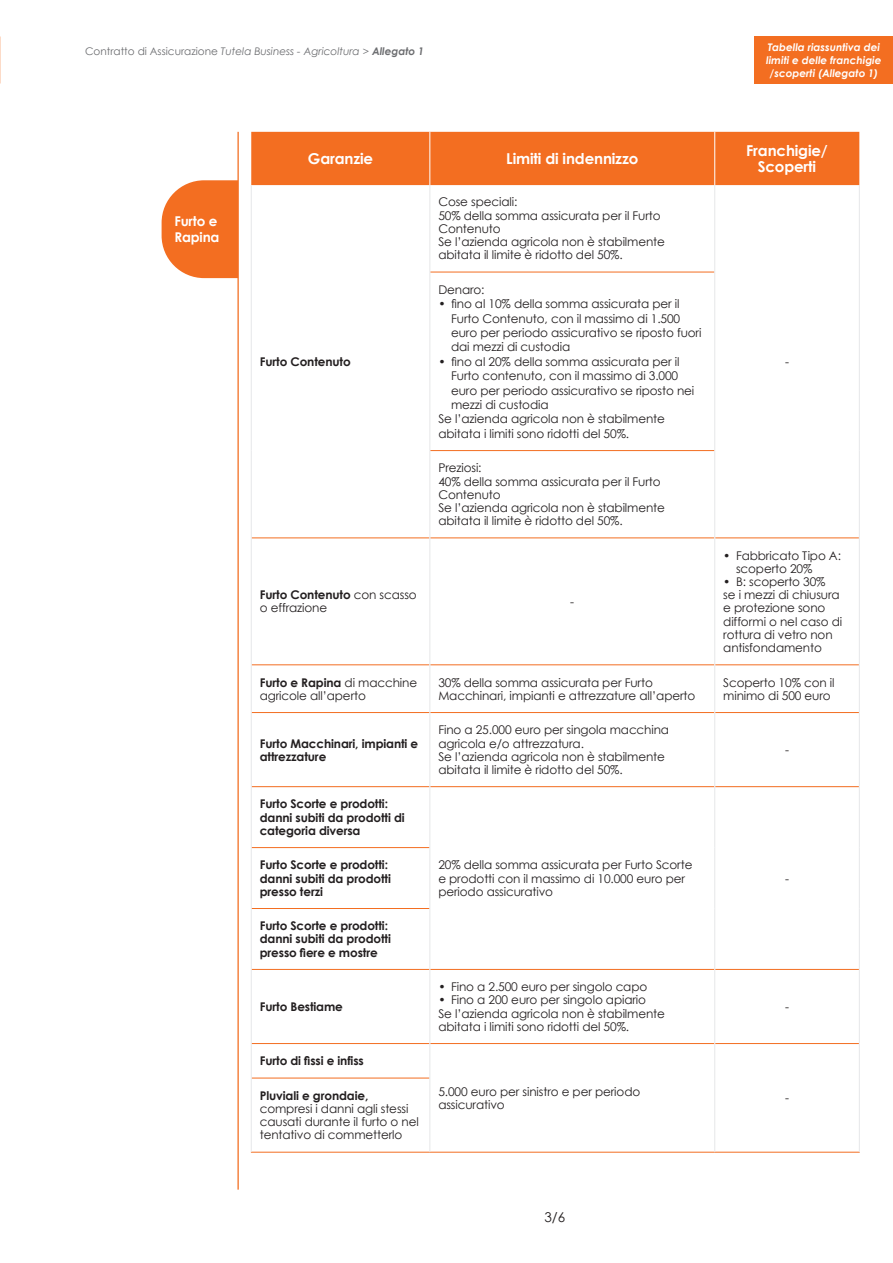
<style>
.page{position:relative;width:893px;height:1263px;background:#fff}
.page>*{position:absolute;margin:0;border:0;box-sizing:border-box;transform-origin:0 0}
.t1{font:700 15px/16.5px "Century Gothic";letter-spacing:-.01em;color:#fff;text-align:center}
.t2{font:700 13.5px/16.2px "Century Gothic";letter-spacing:-.01em;color:#fff}
.t3{font:13.5px "Century Gothic";color:#231f20}
.t4{font:12px/13.2px "Century Gothic";letter-spacing:-.01em;color:#231f20}
.t5{font:700 12px/13.2px "Century Gothic";letter-spacing:-.01em;color:#231f20}
.t6{font:italic 700 10.5px/12.6px "Century Gothic";color:#fff;text-align:center}
.t7{font:italic 10.5px "Century Gothic";color:#6c6d70}
.s1{font-style:normal}
.s2{font-weight:700}
.s3{font-style:inherit}
</style>
<div class="page">
<hr style="left:237px;top:132px;width:2px;height:1057px;background:#f36e21">
<div style="left:755px;top:36px;width:138px;height:48px;background:#f36e21"></div>
<svg style="left:162px;top:180px;width:76px;height:98px;background:#f47c37"></svg>
<div style="left:251px;top:132px;width:608px;height:53px;background:#f36e21"></div>
<hr style="left:430px;top:272px;width:284px;height:1px;background:#f36e21">
<hr style="left:430px;top:450px;width:284px;height:1px;background:#f36e21">
<hr style="left:252px;top:537px;width:177px;height:1px;background:#f36e21">
<hr style="left:430px;top:537px;width:284px;height:1px;background:#f36e21">
<hr style="left:715px;top:537px;width:144px;height:1px;background:#f36e21">
<hr style="left:252px;top:664px;width:177px;height:1px;background:#f36e21">
<hr style="left:430px;top:664px;width:284px;height:1px;background:#f36e21">
<hr style="left:715px;top:664px;width:144px;height:1px;background:#f36e21">
<hr style="left:252px;top:712px;width:177px;height:1px;background:#f36e21">
<hr style="left:430px;top:712px;width:284px;height:1px;background:#f36e21">
<hr style="left:715px;top:712px;width:144px;height:1px;background:#f36e21">
<hr style="left:252px;top:786px;width:177px;height:1px;background:#f36e21">
<hr style="left:430px;top:786px;width:284px;height:1px;background:#f36e21">
<hr style="left:715px;top:786px;width:144px;height:1px;background:#f36e21">
<hr style="left:252px;top:847px;width:177px;height:1px;background:#f36e21">
<hr style="left:252px;top:908px;width:177px;height:1px;background:#f36e21">
<hr style="left:252px;top:969px;width:177px;height:1px;background:#f36e21">
<hr style="left:430px;top:969px;width:284px;height:1px;background:#f36e21">
<hr style="left:715px;top:969px;width:144px;height:1px;background:#f36e21">
<hr style="left:252px;top:1043px;width:177px;height:1px;background:#f36e21">
<hr style="left:430px;top:1043px;width:284px;height:1px;background:#f36e21">
<hr style="left:715px;top:1043px;width:144px;height:1px;background:#f36e21">
<hr style="left:252px;top:1078px;width:177px;height:1px;background:#f36e21">
<hr style="left:251px;top:1152px;width:179px;height:1px;background:#f36e21">
<hr style="left:430px;top:1152px;width:285px;height:1px;background:#f36e21">
<hr style="left:715px;top:1152px;width:145px;height:1px;background:#f36e21">
<hr style="left:251px;top:185px;width:1px;height:87px;background:#e6e7e9">
<hr style="left:429px;top:185px;width:1px;height:87px;background:#e6e7e9">
<hr style="left:714px;top:185px;width:1px;height:87px;background:#e6e7e9">
<hr style="left:859px;top:185px;width:1px;height:87px;background:#e6e7e9">
<hr style="left:251px;top:272px;width:1px;height:179px;background:#e6e7e9">
<hr style="left:429px;top:272px;width:1px;height:179px;background:#e6e7e9">
<hr style="left:714px;top:272px;width:1px;height:179px;background:#e6e7e9">
<hr style="left:859px;top:272px;width:1px;height:179px;background:#e6e7e9">
<hr style="left:251px;top:451px;width:1px;height:87px;background:#e6e7e9">
<hr style="left:429px;top:451px;width:1px;height:87px;background:#e6e7e9">
<hr style="left:714px;top:451px;width:1px;height:87px;background:#e6e7e9">
<hr style="left:859px;top:451px;width:1px;height:87px;background:#e6e7e9">
<hr style="left:251px;top:538px;width:1px;height:127px;background:#e6e7e9">
<hr style="left:429px;top:538px;width:1px;height:127px;background:#e6e7e9">
<hr style="left:714px;top:538px;width:1px;height:127px;background:#e6e7e9">
<hr style="left:859px;top:538px;width:1px;height:127px;background:#e6e7e9">
<hr style="left:251px;top:665px;width:1px;height:47px;background:#e6e7e9">
<hr style="left:429px;top:665px;width:1px;height:47px;background:#e6e7e9">
<hr style="left:714px;top:665px;width:1px;height:47px;background:#e6e7e9">
<hr style="left:859px;top:665px;width:1px;height:47px;background:#e6e7e9">
<hr style="left:251px;top:712px;width:1px;height:75px;background:#e6e7e9">
<hr style="left:429px;top:712px;width:1px;height:75px;background:#e6e7e9">
<hr style="left:714px;top:712px;width:1px;height:75px;background:#e6e7e9">
<hr style="left:859px;top:712px;width:1px;height:75px;background:#e6e7e9">
<hr style="left:251px;top:787px;width:1px;height:60px;background:#e6e7e9">
<hr style="left:429px;top:787px;width:1px;height:60px;background:#e6e7e9">
<hr style="left:714px;top:787px;width:1px;height:60px;background:#e6e7e9">
<hr style="left:859px;top:787px;width:1px;height:60px;background:#e6e7e9">
<hr style="left:251px;top:847px;width:1px;height:61px;background:#e6e7e9">
<hr style="left:429px;top:847px;width:1px;height:61px;background:#e6e7e9">
<hr style="left:714px;top:847px;width:1px;height:61px;background:#e6e7e9">
<hr style="left:859px;top:847px;width:1px;height:61px;background:#e6e7e9">
<hr style="left:251px;top:908px;width:1px;height:61px;background:#e6e7e9">
<hr style="left:429px;top:908px;width:1px;height:61px;background:#e6e7e9">
<hr style="left:714px;top:908px;width:1px;height:61px;background:#e6e7e9">
<hr style="left:859px;top:908px;width:1px;height:61px;background:#e6e7e9">
<hr style="left:251px;top:969px;width:1px;height:74px;background:#e6e7e9">
<hr style="left:429px;top:969px;width:1px;height:74px;background:#e6e7e9">
<hr style="left:714px;top:969px;width:1px;height:74px;background:#e6e7e9">
<hr style="left:859px;top:969px;width:1px;height:74px;background:#e6e7e9">
<hr style="left:251px;top:1043px;width:1px;height:35px;background:#e6e7e9">
<hr style="left:429px;top:1043px;width:1px;height:35px;background:#e6e7e9">
<hr style="left:714px;top:1043px;width:1px;height:35px;background:#e6e7e9">
<hr style="left:859px;top:1043px;width:1px;height:35px;background:#e6e7e9">
<hr style="left:251px;top:1078px;width:1px;height:74px;background:#e6e7e9">
<hr style="left:429px;top:1078px;width:1px;height:74px;background:#e6e7e9">
<hr style="left:714px;top:1078px;width:1px;height:74px;background:#e6e7e9">
<hr style="left:859px;top:1078px;width:1px;height:74px;background:#e6e7e9">
<hr style="left:429px;top:132px;width:1px;height:53px;background:#fff">
<hr style="left:714px;top:132px;width:1px;height:53px;background:#fff">
<p class="t7" style="left:85px;top:44px;width:341px"><span class="s1">Contratto di Assicurazione</span> Tutela Business - Agricoltura &gt; <span class="s2">Allegato 1</span></p>
<p class="t6" style="left:766px;top:41px;width:117px">Tabella riassuntiva dei limiti e delle franchigie /scoperti (Allegato 1)</p>
<p class="t2" style="left:174px;top:213px;width:47px">Furto e<br>Rapina</p>
<p class="t1" style="left:308px;top:150px;width:67px">Garanzie</p>
<p class="t1" style="left:506px;top:150px;width:134px">Limiti di indennizzo</p>
<p class="t1" style="left:746px;top:141px;width:83px">Franchigie/<br>Scoperti</p>
<p class="t5" style="left:260px;top:354px;width:92px">Furto Contenuto</p>
<p class="t4" style="left:438px;top:195px;width:228px">Cose speciali:<br>50% della somma assicurata per il Furto<br>Contenuto<br>Se l’azienda agricola non è stabilmente abitata il limite è ridotto del 50%.</p>
<p class="t4" style="left:438px;top:283px;width:48px">Denaro:</p>
<p class="t4" style="left:451px;top:296px;width:252px;line-height:14.4px;text-indent:-13px">• fino al 10% della somma assicurata per il Furto Contenuto, con il massimo di 1.500 euro per periodo assicurativo se riposto fuori dai mezzi di custodia</p>
<p class="t4" style="left:438px;top:355px;width:243px">• fino al 20% della somma assicurata per il</p>
<p class="t4" style="left:451px;top:369px;width:229px">Furto contenuto, con il massimo di 3.000</p>
<p class="t4" style="left:451px;top:383px;width:245px">euro per periodo assicurativo se riposto nei</p>
<p class="t4" style="left:451px;top:398px;width:99px">mezzi di custodia</p>
<p class="t4" style="left:438px;top:412px;width:228px">Se l’azienda agricola non è stabilmente</p>
<p class="t4" style="left:438px;top:427px;width:192px">abitata i limiti sono ridotti del 50%.</p>
<p class="t4" style="left:438px;top:461px;width:228px">Preziosi:<br>40% della somma assicurata per il Furto<br>Contenuto<br>Se l’azienda agricola non è stabilmente abitata il limite è ridotto del 50%.</p>
<p class="t4" style="left:260px;top:588px;width:158px"><span class="s2">Furto Contenuto</span> con scasso o effrazione</p>
<p class="t4" style="left:570px;top:595px;width:5px">-</p>
<p class="t4" style="left:785px;top:355px;width:5px">-</p>
<p class="t4" style="left:736px;top:548px;width:107px;text-indent:-13px">• Fabbricato Tipo A: scoperto 20%</p>
<p class="t4" style="left:723px;top:575px;width:120px">• B: scoperto 30%<br>se i mezzi di chiusura e protezione sono difformi o nel caso di rottura di vetro non antisfondamento</p>
<p class="t4" style="left:260px;top:675px;width:159px"><span class="s2">Furto e Rapina</span> di macchine agricole all’aperto</p>
<p class="t4" style="left:438px;top:675px;width:258px">30% della somma assicurata per Furto<br>Macchinari, impianti e attrezzature all’aperto</p>
<p class="t4" style="left:723px;top:675px;width:113px">Scoperto 10% con il minimo di 500 euro</p>
<p class="t5" style="left:260px;top:736px;width:160px">Furto Macchinari, impianti e attrezzature</p>
<p class="t4" style="left:438px;top:723px;width:232px">Fino a 25.000 euro per singola macchina agricola e/o attrezzatura.<br>Se l’azienda agricola non è stabilmente abitata il limite è ridotto del 50%.</p>
<p class="t4" style="left:785px;top:743px;width:5px">-</p>
<p class="t5" style="left:260px;top:797px;width:146px">Furto Scorte e prodotti: danni subiti da prodotti di categoria diversa</p>
<p class="t5" style="left:260px;top:858px;width:133px">Furto Scorte e prodotti: danni subiti da prodotti presso terzi</p>
<p class="t5" style="left:260px;top:919px;width:133px">Furto Scorte e prodotti: danni subiti da prodotti <span class="s3">presso fi</span>ere e mostre</p>
<p class="t5" style="left:260px;top:999px;width:85px">Furto Bestiame</p>
<p class="t5" style="left:260px;top:1054px;width:106px"><span class="s3">Furto di fi</span>ssi e infiss</p>
<p class="t4" style="left:438px;top:858px;width:256px">20% della somma assicurata per Furto Scorte e prodotti con il massimo di 10.000 euro per periodo assicurativo</p>
<p class="t4" style="left:438px;top:980px;width:210px">• Fino a 2.500 euro per singolo capo</p>
<p class="t4" style="left:438px;top:993px;width:228px">• Fino a 200 euro per singolo apiario<br>Se l’azienda agricola non è stabilmente abitata i limiti sono ridotti del 50%.</p>
<p class="t4" style="left:785px;top:871px;width:5px">-</p>
<p class="t4" style="left:785px;top:1000px;width:5px">-</p>
<p class="t4" style="left:438px;top:1085px;width:203px">5.000 euro per sinistro e per periodo assicurativo</p>
<p class="t5" style="left:260px;top:1088px;width:110px">Pluviali e grondaie,</p>
<p class="t4" style="left:785px;top:1091px;width:5px">-</p>
<p class="t4" style="left:260px;top:1102px;width:161px">compresi i danni agli stessi causati durante il furto o nel tentativo di commetterlo</p>
<p class="t3" style="left:545px;top:1209px;width:22px">3/6</p>
</div>
